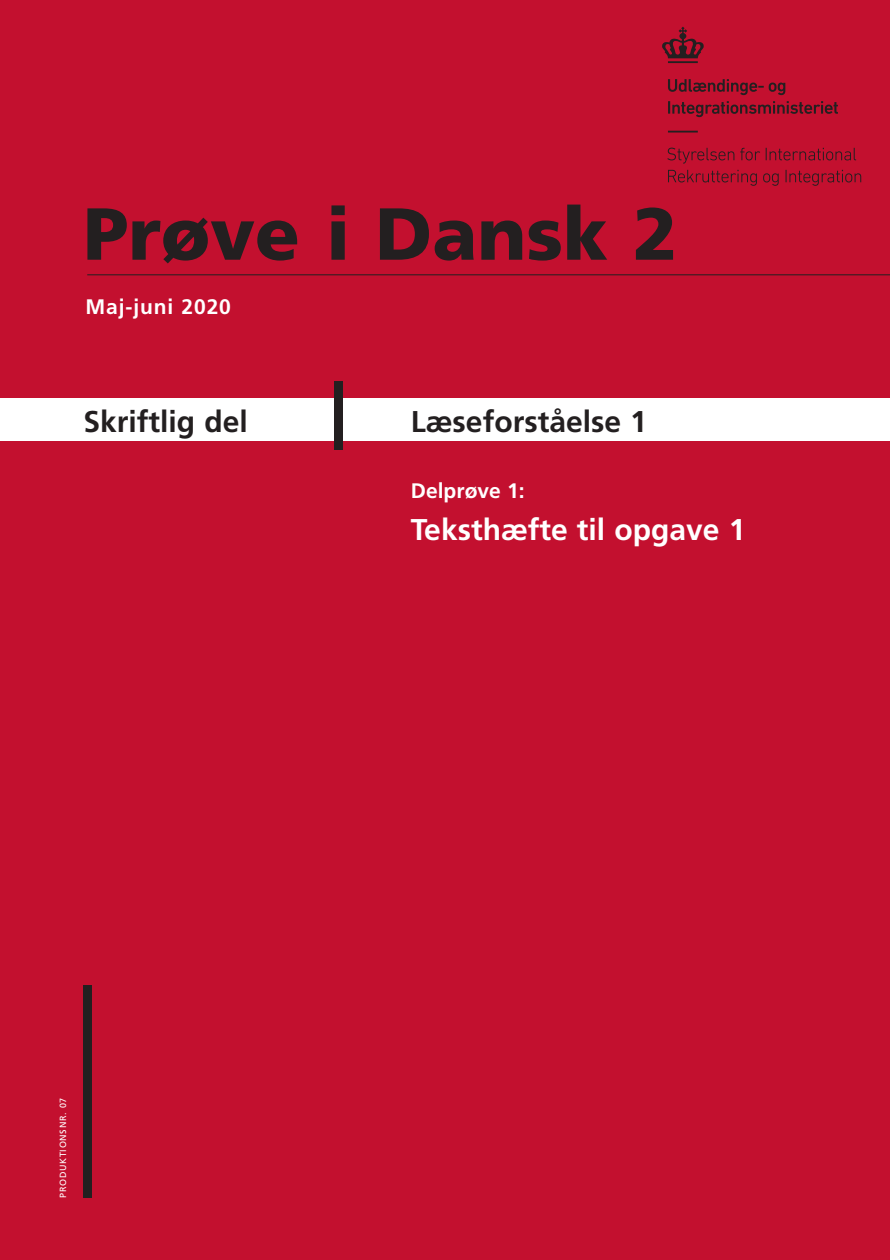
<style>
.page{position:relative;width:890px;height:1260px;background:#c3102f}
.page>*{position:absolute;margin:0;border:0;box-sizing:border-box;transform-origin:0 0}
.t1{font:900 73.5px "Frutiger";color:#231f20}
.t2{font:700 30px "Frutiger";color:#231f20}
.t3{font:700 30px "Frutiger";color:#fff}
.t4{font:700 21px "Frutiger";letter-spacing:.04em;color:#fff}
.t5{font:700 21px "Frutiger";color:#fff}
.t6{font:9px "Frutiger";letter-spacing:.075em;color:#fff}
</style>
<div class="page">
<div style="left:0;top:398px;width:890px;height:43px;background:#fff"></div>
<div style="left:334px;top:381px;width:9px;height:68px;background:#231f20"></div>
<div style="left:83px;top:985px;width:9px;height:212px;background:#231f20"></div>
<hr style="left:87px;top:274px;width:803px;height:1px;background:#231f20">
<svg style="left:668px;top:79px;width:117px;height:16px"></svg>
<svg style="left:668px;top:101px;width:170px;height:16px"></svg>
<hr style="left:668px;top:131px;width:30px;height:1px;background:#231f20">
<svg style="left:667px;top:148px;width:67px;height:16px"></svg>
<svg style="left:740px;top:148px;width:116px;height:12px"></svg>
<svg style="left:668px;top:170px;width:89px;height:16px"></svg>
<svg style="left:763px;top:173px;width:15px;height:13px"></svg>
<svg style="left:785px;top:170px;width:76px;height:16px"></svg>
<hr style="left:668px;top:61px;width:30px;height:2px;background:#231f20">
<svg style="left:662px;top:27px;width:42px;height:31px"></svg>
<h1 class="t1" style="left:83px;top:189px;width:596px">Prøve i Dansk 2</h1>
<p class="t4" style="left:85px;top:294px;width:147px">Maj-juni 2020</p>
<p class="t2" style="left:83px;top:404px;width:166px">Skriftlig del</p>
<p class="t2" style="left:411px;top:404px;width:237px">Læseforståelse 1</p>
<p class="t5" style="left:411px;top:478px;width:115px">Delprøve 1:</p>
<p class="t3" style="left:411px;top:512px;width:336px">Teksthæfte til opgave 1</p>
<p class="t6" style="left:58px;top:1197px;width:102px;rotate:-90deg">PRODUKTIONSNR. 07</p>
</div>
